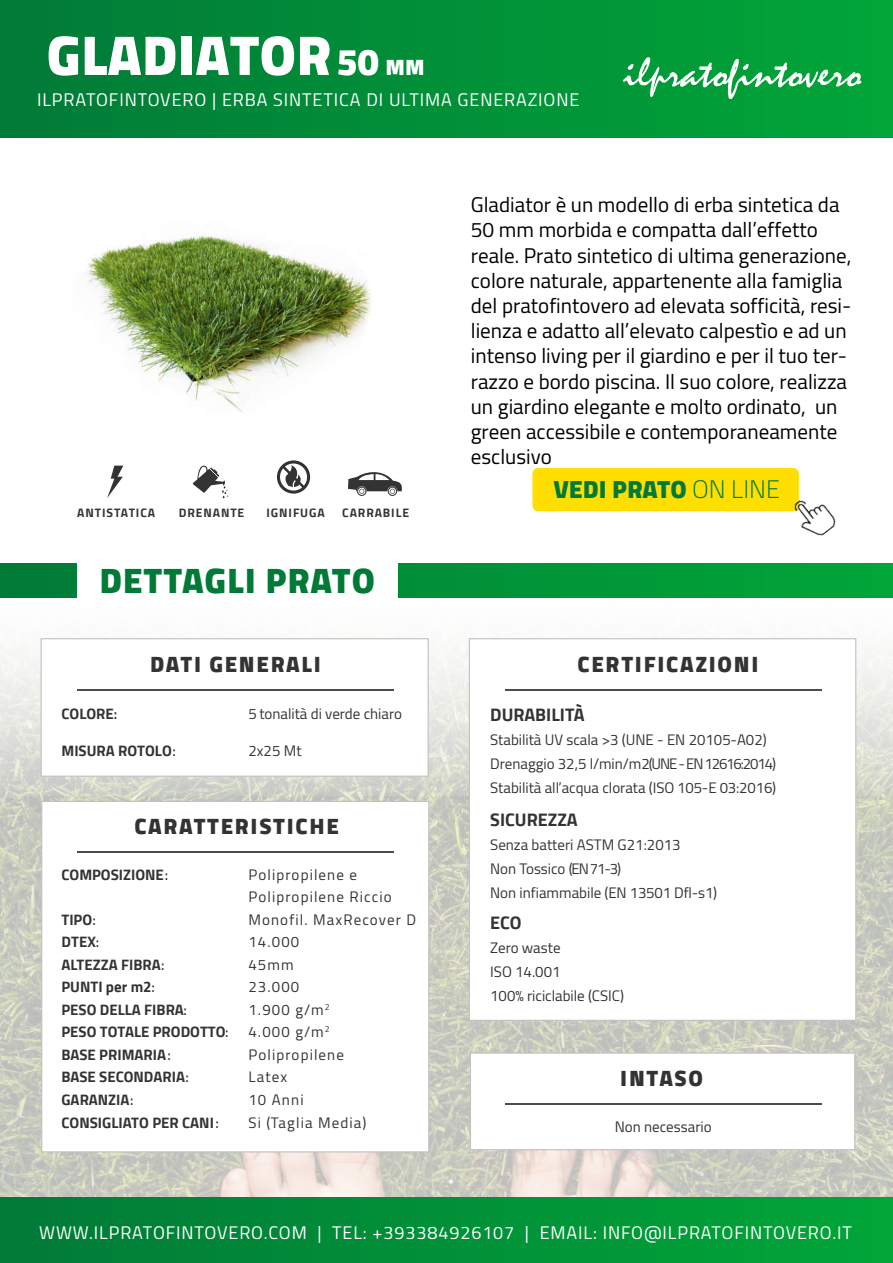
<style>
.page{position:relative;width:893px;height:1263px;background:#fff}
.page>*{position:absolute;margin:0;border:0;box-sizing:border-box;transform-origin:0 0}
.t1{font:900 56.7px "Cairo";color:#fff}
.t2{font:900 37.5px "Cairo";color:#fff}
.t3{font:900 35.85px "Cairo";letter-spacing:.025em;color:#017a38}
.t4{font:900 25.2px "Cairo";color:#017a38}
.t5{font:900 22.5px "Cairo";letter-spacing:.075em;color:#333}
.t6{font:900 22.5px "Cairo";color:#fff}
.t7{font:21px/25.2px "Cairo";color:#000}
.t8{font:18px "Cairo";letter-spacing:.05em;color:#fff}
.t9{font:700 18px "Cairo";color:#333}
.t10{font:15px/24px "Cairo";color:#333}
.t11{font:700 15px/22.5px "Cairo";color:#333}
.t12{font:15px/22.5px "Cairo";letter-spacing:.075em;color:#333}
.t13{font:700 12.15px "Cairo";letter-spacing:.075em;color:#333}
.s1{font-weight:600}
.s2{font-weight:300}
</style>
<div class="page">
<img style="left:0;top:795px;width:893px;height:403px">
<svg style="left:0;top:597px;width:893px;height:198px"></svg>
<div style="left:0;top:1198px;width:893px;height:65px;background:linear-gradient(to right,#017a38,#01a638)"></div>
<img style="left:83px;top:234px;width:289px;height:178px">
<svg style="left:107px;top:466px;width:16px;height:32px"></svg>
<svg style="left:348px;top:472px;width:54px;height:24px"></svg>
<svg style="left:277px;top:460px;width:33px;height:34px"></svg>
<svg style="left:193px;top:465px;width:35px;height:33px"></svg>
<div style="left:532px;top:468px;width:267px;height:44px;background:#ffde01"></div>
<img style="left:784px;top:487px;width:52px;height:49px">
<div style="left:0;top:0;width:893px;height:138px;background:linear-gradient(to right,#017a38,#01a638)"></div>
<svg style="left:623px;top:57px;width:239px;height:42px;background:#32b15f"></svg>
<svg style="left:0;top:564px;width:893px;height:33px;background:#019538"></svg>
<div style="left:77px;top:555px;width:320px;height:52px;background:#fff"></div>
<div style="left:41px;top:638px;width:388px;height:139px;background:#fff;border:1px solid #c1c1c1"></div>
<hr style="left:78px;top:689px;width:316px;height:1px;background:#4c4c4c">
<div style="left:41px;top:801px;width:388px;height:351px;background:#fff;border:1px solid #c1c1c1"></div>
<hr style="left:78px;top:851px;width:316px;height:1px;background:#4c4c4c">
<div style="left:469px;top:638px;width:387px;height:383px;background:#fff;border:1px solid #c1c1c1"></div>
<hr style="left:505px;top:689px;width:316px;height:1px;background:#4c4c4c">
<div style="left:470px;top:1052px;width:385px;height:98px;background:#fff;border:1px solid #c1c1c1"></div>
<hr style="left:505px;top:1103px;width:316px;height:1px;background:#4c4c4c">
<h1 class="t1" style="left:46px;top:22px;width:287px">GLADIATOR</h1>
<h2 class="t2" style="left:337px;top:40px;width:43px">50</h2>
<p class="t6" style="left:385px;top:54px;width:41px">MM</p>
<p class="t8" style="left:37px;top:85px;width:544px">ILPRATOFINTOVERO | ERBA SINTETICA DI ULTIMA GENERAZIONE</p>
<p class="t7" style="left:471px;top:192px;width:382px">Gladiator è un modello di erba sintetica da 50 mm morbida e compatta dall’effetto reale. Prato sintetico di ultima generazione, colore naturale, appartenente alla famiglia del pratofintovero ad elevata sofficità, resi&shy;lienza e adatto all’elevato calpestìo e ad un intenso living per il giardino e per il tuo ter&shy;razzo e bordo piscina. Il suo colore, realizza un giardino elegante e molto ordinato, un green accessibile e contemporaneamente esclusivo</p>
<p class="t13" style="left:77px;top:505px;width:79px">ANTISTATICA</p>
<p class="t13" style="left:179px;top:505px;width:67px">DRENANTE</p>
<p class="t13" style="left:267px;top:505px;width:60px">IGNIFUGA</p>
<p class="t13" style="left:342px;top:505px;width:68px">CARRABILE</p>
<h3 class="t3" style="left:99px;top:560px;width:277px">DETTAGLI PRATO</h3>
<p class="t5" style="left:150px;top:651px;width:172px">DATI GENERALI</p>
<p class="t11" style="left:61px;top:702px;width:57px">COLORE<span class="s1">:</span></p>
<p class="t11" style="left:61px;top:740px;width:116px">MISURA ROTOLO<span class="s1">:</span></p>
<p class="t10" style="left:248px;top:701px;width:155px">5 tonalità di verde chiaro</p>
<p class="t10" style="left:248px;top:739px;width:55px">2x25 Mt</p>
<p class="t5" style="left:134px;top:813px;width:206px">CARATTERISTICHE</p>
<p class="t11" style="left:61px;top:863px;width:108px">COMPOSIZIONE<span class="s1">:</span></p>
<p class="t11" style="left:61px;top:908px;width:169px">TIPO<span class="s1">:<br></span>DTEX<span class="s1">:<br></span>ALTEZZA FIBRA<span class="s1">:<br></span>PUNTI per m2<span class="s1">:<br></span>PESO DELLA FIBRA<span class="s1">:<br></span>PESO TOTALE PRODOTTO<span class="s1">:<br></span>BASE PRIMARIA<span class="s1">:<br></span>BASE SECONDARIA<span class="s1">:<br></span>GARANZIA<span class="s1">:<br></span>CONSIGLIATO PER CANI<span class="s1">:</span></p>
<p class="t12" style="left:248px;top:863px;width:169px">Polipropilene e<br>Polipropilene Riccio<br>Monofil. MaxRecover D<br>14.000<br>45mm<br>23.000<br>1.900 g/m<sup>2<br></sup>4.000 g/m<sup>2<br></sup>Polipropilene<br>Latex<br>10 Anni<br>Si (Taglia Media)</p>
<p class="t4" style="left:553px;top:475px;width:228px">VEDI PRATO <span class="s2">ON LINE</span></p>
<p class="t5" style="left:577px;top:651px;width:182px">CERTIFICAZIONI</p>
<p class="t9" style="left:490px;top:704px;width:96px">DURABILITÀ</p>
<p class="t10" style="left:490px;top:727px;width:288px">Stabilità UV scala &gt;3 (UNE - EN 20105-A02)<br>Drenaggio 32,5 l/min/m2 (UNE - EN12616:2014)<br>Stabilità all’acqua clorata (ISO 105-E 03:2016)</p>
<p class="t9" style="left:490px;top:810px;width:89px">SICUREZZA</p>
<p class="t10" style="left:490px;top:833px;width:228px">Senza batteri ASTM G21:2013<br>Non Tossico (EN71-3)<br>Non infiammabile (EN 13501 Dfl-s1)</p>
<p class="t9" style="left:490px;top:912px;width:33px">ECO</p>
<p class="t10" style="left:490px;top:936px;width:135px">Zero waste<br>ISO 14.001<br>100% riciclabile (CSIC)</p>
<p class="t5" style="left:620px;top:1065px;width:84px">INTASO</p>
<p class="t10" style="left:615px;top:1115px;width:99px">Non necessario</p>
<p class="t8" style="left:39px;top:1217px;width:814px">WWW.ILPRATOFINTOVERO.COM | TEL: +393384926107 | EMAIL: INFO@ILPRATOFINTOVERO.IT</p>
</div>
